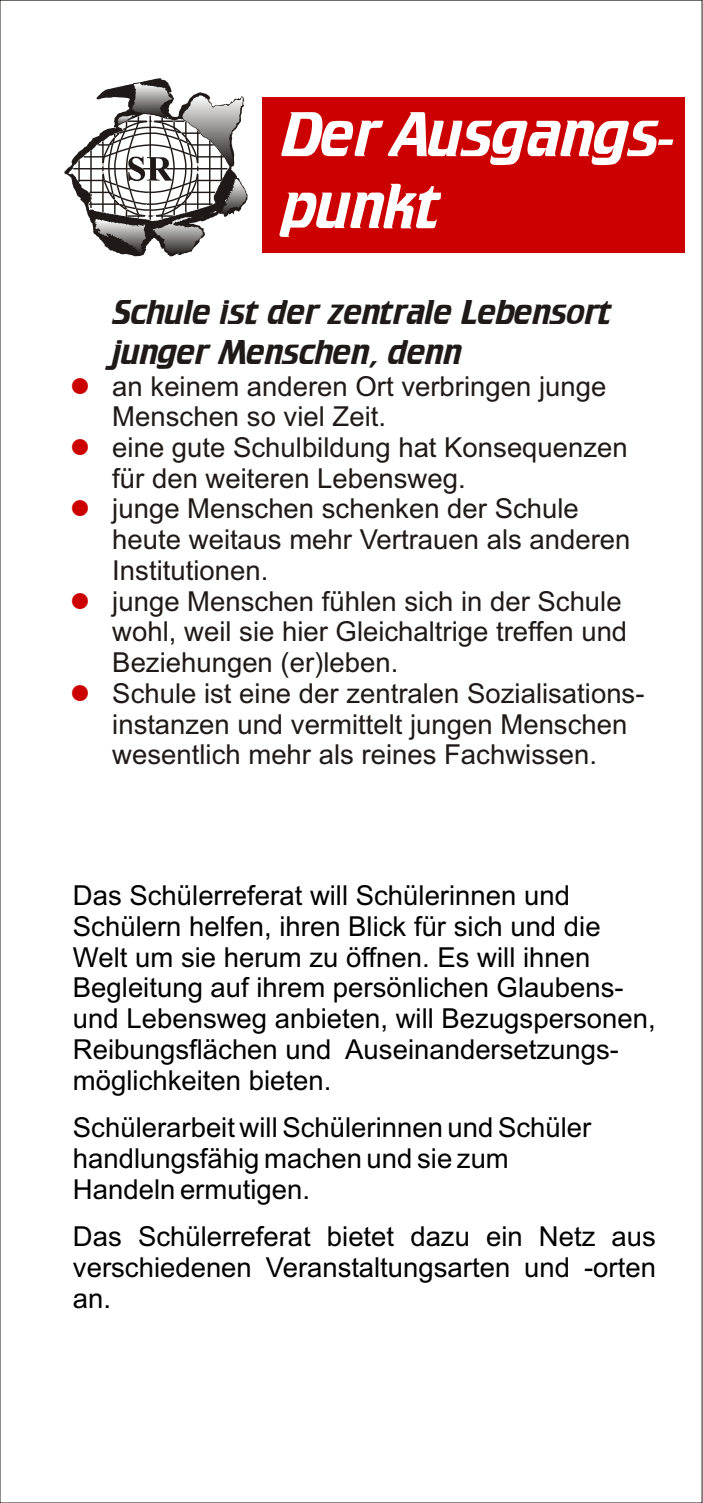
<style>
.page{position:relative;width:703px;height:1503px;background:#fff}
.page>*{position:absolute;margin:0;border:0;box-sizing:border-box;transform-origin:0 0}
.t1{font:55px/72px "Crillee";color:#fff}
.t2{font:30px/39.2px "Crillee";color:#1f1a17}
.t3{font:27.5px/30.8px "Arial";color:#000}
.t4{font:27.5px/30.8px "Arial";color:#1f1a17}
.t5{font:27.5px "Wingdings";color:#c00}
</style>
<div class="page">
<svg style="left:64px;top:78px;width:183px;height:178px"></svg>
<div style="left:262px;top:97px;width:422px;height:156px;background:#c00"></div>
<h1 class="t1" style="left:281px;top:103px;width:394px">Der Ausgangs&shy;punkt</h1>
<p class="t5" style="left:70px;top:374px;width:22px">●</p>
<p class="t5" style="left:70px;top:436px;width:22px">●</p>
<p class="t5" style="left:70px;top:497px;width:22px">●</p>
<p class="t5" style="left:70px;top:589px;width:22px">●</p>
<p class="t5" style="left:70px;top:681px;width:22px">●</p>
<p class="t2" style="left:112px;top:295px;width:500px">Schule ist der zentrale Lebensort junger Menschen, denn</p>
<p class="t4" style="left:112px;top:373px;width:533px">an keinem anderen Ort verbringen junge Menschen so viel Zeit.<br>eine gute Schulbildung hat Konsequenzen für den weiteren Lebensweg.<br>junge Menschen schenken der Schule heute weitaus mehr Vertrauen als anderen Institutionen.<br>junge Menschen fühlen sich in der Schule wohl, weil sie hier Gleichaltrige treffen und Beziehungen (er)leben.<br>Schule ist eine der zentralen Sozialisations&shy;instanzen und vermittelt jungen Menschen wesentlich mehr als reines Fachwissen.</p>
<p class="t3" style="left:73px;top:882px;width:584px">Das Schülerreferat will Schülerinnen und Schülern helfen, ihren Blick für sich und die Welt um sie herum zu öffnen. Es will ihnen Begleitung auf ihrem persönlichen Glaubens&shy;und Lebensweg anbieten, will Bezugspersonen, Reibungsflächen und Auseinandersetzungs&shy;möglichkeiten bieten.</p>
<p class="t3" style="left:73px;top:1114px;width:520px">Schülerarbeit will Schülerinnen und Schüler handlungsfähig machen und sie zum<br>Handeln ermutigen.</p>
<p class="t3" style="left:73px;top:1223px;width:584px;text-align:justify">Das Schülerreferat bietet dazu ein Netz aus verschiedenen Veranstaltungsarten und -orten an.</p>
</div>
